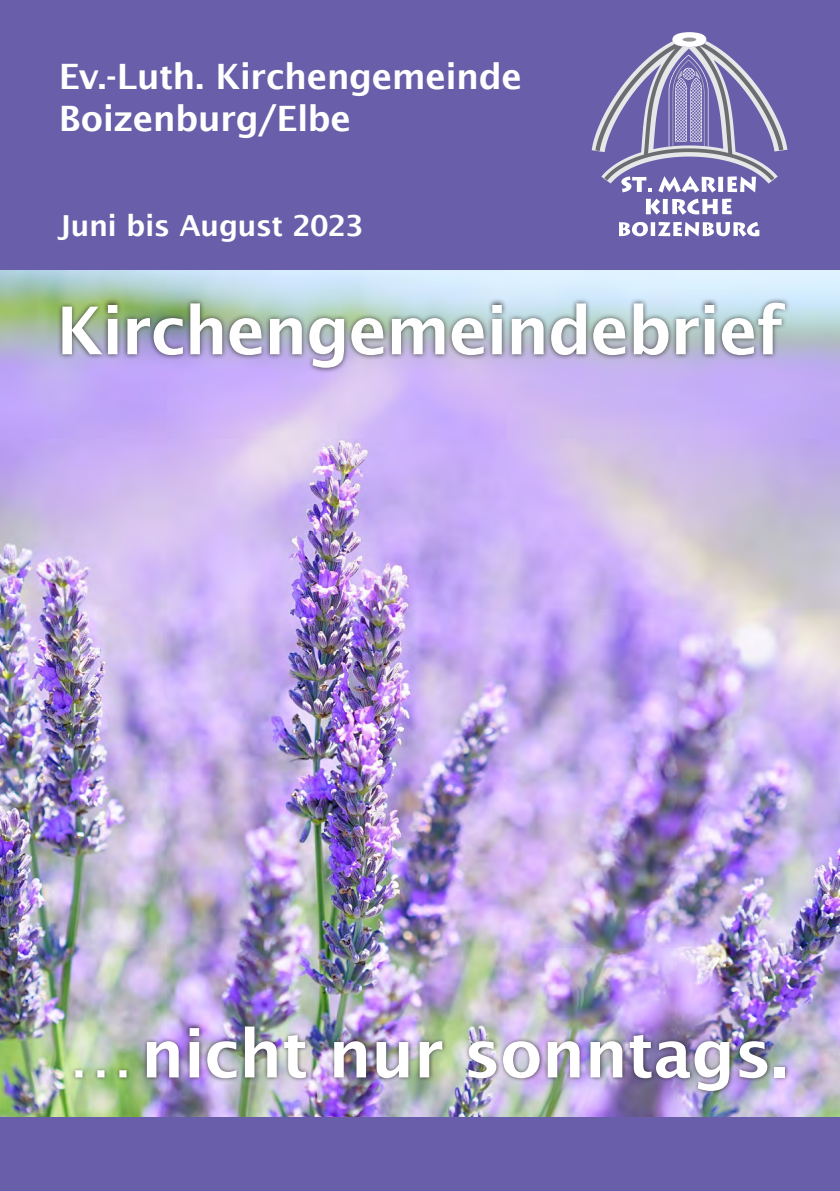
<style>
.page{position:relative;width:840px;height:1191px;background:#fff}
.page>*{position:absolute;margin:0;border:0;box-sizing:border-box;transform-origin:0 0}
.t1{font:600 66px "Lucida Sans";letter-spacing:-.015em;color:#fff}
.t2{font:600 35px "Lucida Sans";letter-spacing:-.015em;color:#fff}
.t3{font:600 29px "Lucida Sans";letter-spacing:-.02em;color:#fff}
</style>
<div class="page">
<img style="left:0;top:270px;width:839px;height:847px">
<div style="left:0;top:1117px;width:839px;height:74px;background:#685ea9"></div>
<div style="left:0;top:0;width:839px;height:270px;background:#685ea9"></div>
<svg style="left:619px;top:222px;width:140px;height:15px"></svg>
<svg style="left:591px;top:32px;width:196px;height:161px"></svg>
<svg style="left:645px;top:199px;width:86px;height:16px"></svg>
<div style="left:71px;top:1022px;width:718px;height:73px;background:#231f20;opacity:.75"></div>
<div style="left:57px;top:297px;width:733px;height:76px;background:#231f20;opacity:.75"></div>
<p class="t2" style="left:59px;top:57px;width:464px">Ev.-Luth. Kirchengemeinde</p>
<p class="t2" style="left:59px;top:99px;width:293px">Boizenburg/Elbe</p>
<p class="t3" style="left:59px;top:209px;width:306px">Juni bis August 2023</p>
<p class="t1" style="left:56px;top:293px;width:728px">Kirchengemeindebrief</p>
<p class="t1" style="left:68px;top:1016px;width:720px">…nicht nur sonntags.</p>
</div>
